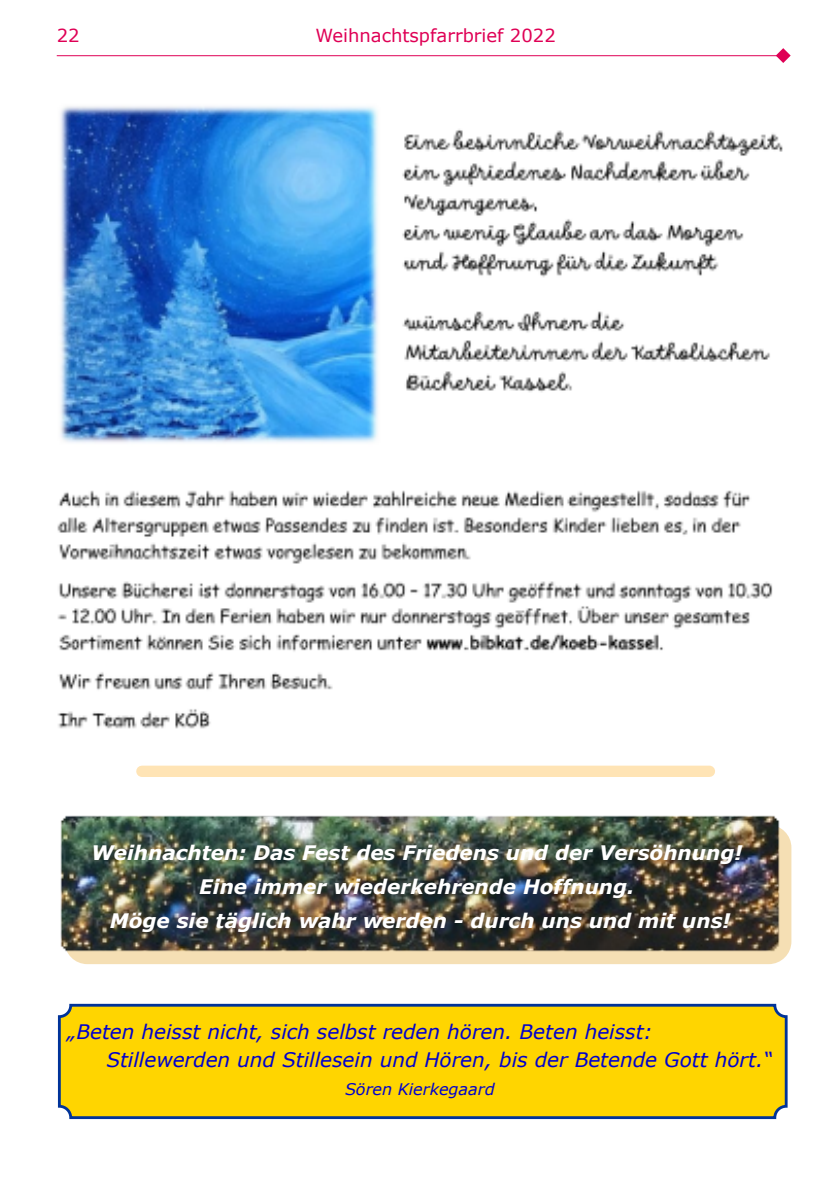
<style>
.page{position:relative;width:840px;height:1191px;background:#fff}
.page>*{position:absolute;margin:0;border:0;box-sizing:border-box;transform-origin:0 0}
.t1{font:italic 700 20px/34px "Verdana";color:#fff;text-align:center}
.t2{font:italic 20px/28px "Verdana";color:#0000cd}
.t3{font:18px "Verdana";color:#df0055}
.t4{font:italic 16px "Verdana";color:#0000cd}
</style>
<div class="page">
<hr style="left:57px;top:55px;width:725px;height:1px;background:#df0055">
<svg style="left:774px;top:48px;width:17px;height:15px"></svg>
<div style="left:65px;top:825px;width:726px;height:139px;background:#f5dfb4;border-radius:23px"></div>
<div style="left:59px;top:1005px;width:726px;height:112px;background:#ffd500;border-radius:11px"></div>
<div style="left:58px;top:1003px;width:729px;height:116px;border:3px solid #039;border-radius:11px"></div>
<img style="left:57px;top:106px;width:725px;height:622px">
<img style="left:60px;top:815px;width:727px;height:145px">
<div style="left:142px;top:765px;width:567px;height:12px;background:#ffe4b5"></div>
<p class="t3" style="left:57px;top:24px;width:24px">22</p>
<p class="t3" style="left:315px;top:24px;width:242px">Weihnachtspfarrbrief 2022</p>
<p class="t1" style="left:91px;top:835px;width:652px">Weihnachten: Das Fest des Friedens und der Versöhnung!<br>Eine immer wiederkehrende Hoffnung.<br>Möge sie täglich wahr werden - durch uns und mit uns!</p>
<p class="t2" style="left:106px;top:1017px;width:667px;text-indent:-39px">„Beten heisst nicht, sich selbst reden hören. Beten heisst:<br>Stillewerden und Stillesein und Hören, bis der Betende Gott hört.“</p>
<p class="t4" style="left:345px;top:1079px;width:151px">Sören Kierkegaard</p>
</div>
